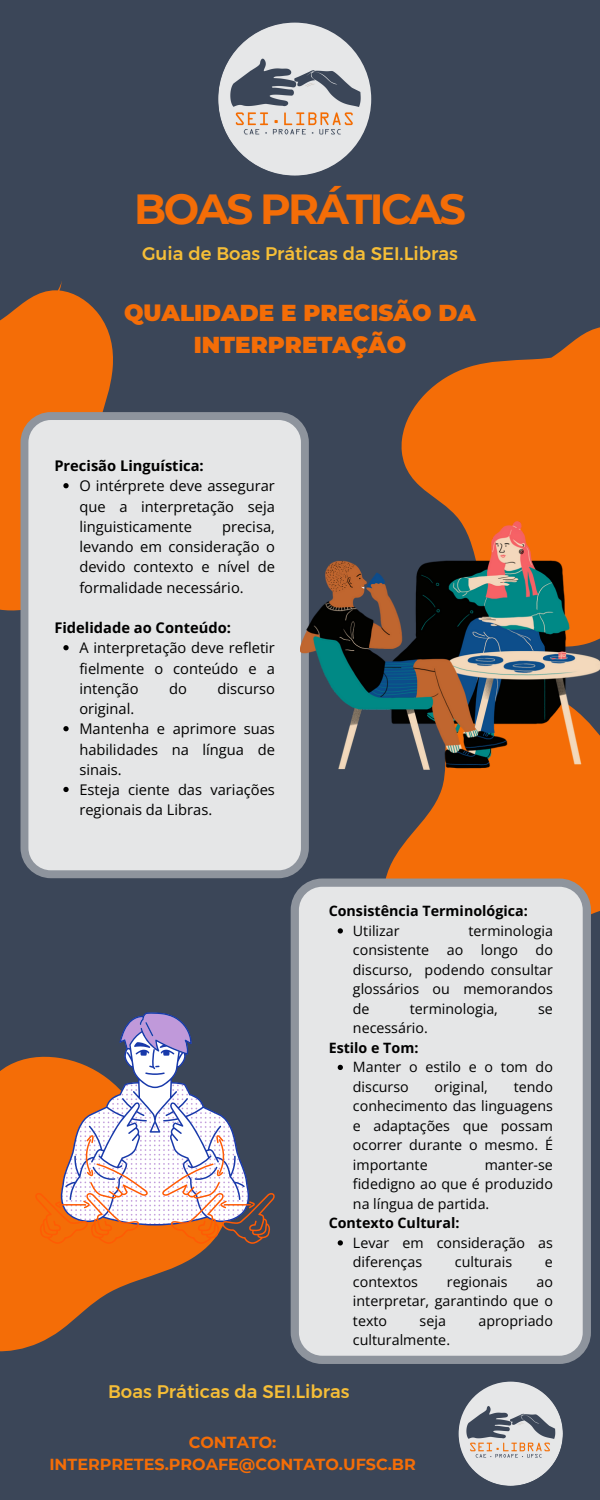
<style>
.page{position:relative;width:600px;height:1500px;background:#3b4658}
.page>*{position:absolute;margin:0;border:0;box-sizing:border-box;transform-origin:0 0}
.t1{font:700 42px "Montserrat";letter-spacing:-.06em;color:#f46d07}
.t2{font:900 23px/31.5px "Montserrat";color:#f46d07;text-align:center}
.t3{font:18.2px "Kief Montaser Medium";color:#f6be37}
.t4{font:700 16px/21.9px "Montserrat";color:#f46d07;text-align:center}
.t5{font:14.7px/20.2px "Open Sans";color:#000;text-align:justify}
.t6{font:700 14.7px "Open Sans";color:#000}
.t7{font:14.3px/19.5px "Open Sans";color:#000;text-align:justify}
.t8{font:700 14.3px "Open Sans";color:#000}
</style>
<div class="page">
<svg style="left:0;top:281px;width:113px;height:364px;fill:#f46d07"></svg>
<svg style="left:21px;top:412px;width:288px;height:466px;background:#dedfe0"></svg>
<img style="left:218px;top:23px;width:153px;height:153px;border-radius:50%">
<svg style="left:382px;top:769px;width:218px;height:146px;fill:#f46d07"></svg>
<svg style="left:291px;top:879px;width:300px;height:485px;background:#dbdddf"></svg>
<img style="left:459px;top:1382px;width:104px;height:104px;border-radius:50%">
<svg style="left:401px;top:327px;width:199px;height:194px;fill:#f46d07"></svg>
<img style="left:300px;top:521px;width:300px;height:248px">
<svg style="left:0;top:1056px;width:210px;height:296px;fill:#f46d07"></svg>
<svg style="left:61px;top:1012px;width:149px;height:72px"></svg>
<svg style="left:35px;top:1084px;width:240px;height:160px"></svg>
<svg style="left:63px;top:483px;width:6px;height:5px"></svg>
<svg style="left:63px;top:645px;width:6px;height:5px"></svg>
<svg style="left:63px;top:726px;width:6px;height:5px"></svg>
<svg style="left:63px;top:787px;width:6px;height:5px"></svg>
<svg style="left:338px;top:928px;width:5px;height:6px"></svg>
<svg style="left:338px;top:1065px;width:5px;height:5px"></svg>
<svg style="left:338px;top:1240px;width:5px;height:6px"></svg>
<p class="t1" style="left:134px;top:183px;width:333px">BOAS PRÁTICAS</p>
<p class="t3" style="left:142px;top:242px;width:317px">Guia de Boas Práticas da SEI.Libras</p>
<p class="t2" style="left:124px;top:297px;width:353px">QUALIDADE E PRECISÃO DA<br>INTERPRETAÇÃO</p>
<p class="t6" style="left:54px;top:455px;width:151px">Precisão Linguística:</p>
<p class="t5" style="left:79px;top:476px;width:197px">O intérprete deve assegurar que a interpretação seja linguisticamente</p>
<p class="t5" style="left:79px;top:516px;width:197px;text-indent:143px">precisa, levando em consideração o devido contexto e nível de formalidade necessário.</p>
<p class="t6" style="left:54px;top:617px;width:178px">Fidelidade ao Conteúdo:</p>
<p class="t5" style="left:79px;top:638px;width:197px">A interpretação deve refletir fielmente o conteúdo e a intenção</p>
<p class="t5" style="left:169px;top:678px;width:19px">do</p>
<p class="t5" style="left:217px;top:678px;width:59px">discurso</p>
<p class="t5" style="left:79px;top:698px;width:56px">original.</p>
<p class="t5" style="left:79px;top:719px;width:197px">Mantenha e aprimore suas habilidades na língua de sinais.</p>
<p class="t5" style="left:79px;top:779px;width:197px">Esteja ciente das variações regionais da Libras.</p>
<p class="t8" style="left:329px;top:901px;width:201px">Consistência Terminológica:</p>
<p class="t7" style="left:353px;top:920px;width:202px;text-indent:116px">terminologia consistente ao longo do discurso, podendo consultar glossários ou memorandos de</p>
<p class="t7" style="left:353px;top:920px;width:48px">Utilizar</p>
<p class="t7" style="left:410px;top:998px;width:90px">terminologia,</p>
<p class="t7" style="left:538px;top:998px;width:16px">se</p>
<p class="t7" style="left:353px;top:1018px;width:76px">necessário.</p>
<p class="t7" style="left:353px;top:1057px;width:201px">Manter o estilo e o tom do discurso</p>
<p class="t8" style="left:329px;top:1038px;width:91px">Estilo e Tom:</p>
<p class="t7" style="left:353px;top:1076px;width:202px;text-indent:161px">tendo conhecimento das linguagens e adaptações que possam ocorrer durante o mesmo. É importante</p>
<p class="t7" style="left:435px;top:1076px;width:55px">original,</p>
<p class="t7" style="left:353px;top:1154px;width:202px;text-indent:132px">manter-se fidedigno ao que é produzido na língua de partida.</p>
<p class="t7" style="left:353px;top:1232px;width:202px">Levar em consideração as diferenças</p>
<p class="t8" style="left:329px;top:1213px;width:132px">Contexto Cultural:</p>
<p class="t7" style="left:455px;top:1252px;width:59px">culturais</p>
<p class="t7" style="left:545px;top:1252px;width:10px">e</p>
<p class="t7" style="left:353px;top:1271px;width:67px">contextos</p>
<p class="t7" style="left:447px;top:1271px;width:62px">regionais</p>
<p class="t7" style="left:353px;top:1271px;width:202px;text-indent:184px">ao interpretar, garantindo que o texto</p>
<p class="t7" style="left:420px;top:1310px;width:28px">seja</p>
<p class="t7" style="left:478px;top:1310px;width:76px">apropriado</p>
<p class="t7" style="left:353px;top:1330px;width:99px">culturalmente.</p>
<p class="t3" style="left:108px;top:1381px;width:243px">Boas Práticas da SEI.Libras</p>
<p class="t4" style="left:49px;top:1431px;width:368px">CONTATO:<br>INTERPRETES.PROAFE@CONTATO.UFSC.BR</p>
</div>
